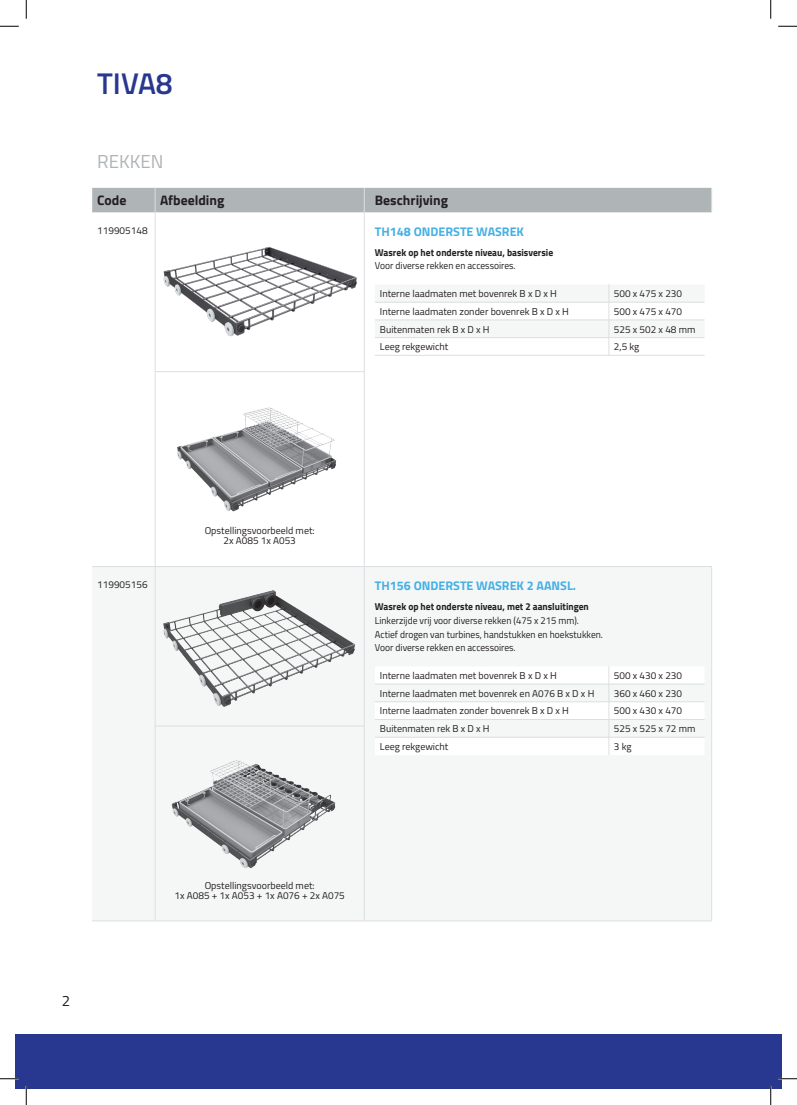
<style>
.page{position:relative;width:797px;height:1105px;background:#fff}
.page>*{position:absolute;margin:0;border:0;box-sizing:border-box;transform-origin:0 0}
.forward_texts{font:600 30px "Titillium";color:#283890}
.small_header{font:18.75px "Titillium";color:#afb4b7}
.t1{font:15px "Titillium";color:#231f20}
.Titolo_tabella{font:700 13.75px "Titillium";color:#231f20}
.Testo_tabella{font:700 12.5px "Titillium";color:#45b0e4}
.Testo_tabella_access{font:10px "Titillium";color:#231f20}
.Testo_tabella-2{font:10px "Titillium";color:#231f20;scale:.95 1}
.Testo_tabella-3{font:700 10px "Titillium";color:#231f20;scale:.95 1}
.Testo_tabella-4{font:10px "Titillium";color:#231f20}
</style>
<div class="page">
<div style="left:16px;top:1034px;width:765px;height:55px;background:#283890"></div>
<div style="left:92px;top:567px;width:619px;height:354px;background:#f5f6f6"></div>
<hr style="left:92px;top:921px;width:63px;height:1px;background:#dbdfe1">
<hr style="left:364px;top:921px;width:348px;height:1px;background:#dbdfe1">
<hr style="left:155px;top:212px;width:1px;height:159px;background:#dbdfe1">
<hr style="left:364px;top:212px;width:1px;height:159px;background:#dbdfe1">
<hr style="left:155px;top:371px;width:209px;height:1px;background:#dbdfe1">
<hr style="left:155px;top:372px;width:1px;height:194px;background:#dbdfe1">
<hr style="left:364px;top:372px;width:1px;height:194px;background:#dbdfe1">
<div style="left:92px;top:188px;width:620px;height:24px;background:#afb4b7"></div>
<hr style="left:92px;top:566px;width:63px;height:1px;background:#dbdfe1">
<hr style="left:155px;top:566px;width:209px;height:1px;background:#dbdfe1">
<hr style="left:364px;top:566px;width:348px;height:1px;background:#dbdfe1">
<hr style="left:155px;top:567px;width:1px;height:159px;background:#dbdfe1">
<hr style="left:155px;top:726px;width:1px;height:195px;background:#dbdfe1">
<hr style="left:364px;top:567px;width:1px;height:159px;background:#dbdfe1">
<hr style="left:711px;top:567px;width:1px;height:159px;background:#dbdfe1">
<hr style="left:711px;top:726px;width:1px;height:195px;background:#dbdfe1">
<hr style="left:364px;top:726px;width:1px;height:195px;background:#dbdfe1">
<hr style="left:155px;top:726px;width:209px;height:1px;background:#dbdfe1">
<hr style="left:155px;top:921px;width:209px;height:1px;background:#dbdfe1">
<img style="left:163px;top:247px;width:194px;height:90px">
<svg style="left:375px;top:284px;width:329px;height:71px"></svg>
<hr style="left:375px;top:355px;width:234px;height:1px;background:#dbdfe1">
<hr style="left:609px;top:355px;width:95px;height:1px;background:#dbdfe1">
<img style="left:177px;top:407px;width:160px;height:105px">
<img style="left:163px;top:585px;width:193px;height:122px">
<svg style="left:375px;top:666px;width:329px;height:89px"></svg>
<hr style="left:375px;top:737px;width:234px;height:1px;background:#dbdfe1">
<hr style="left:609px;top:737px;width:95px;height:1px;background:#dbdfe1">
<img style="left:163px;top:757px;width:193px;height:112px">
<svg style="left:0;top:25px;width:19px;height:2px"></svg>
<svg style="left:778px;top:25px;width:19px;height:2px"></svg>
<svg style="left:0;top:1078px;width:19px;height:1px"></svg>
<svg style="left:778px;top:1078px;width:19px;height:1px"></svg>
<svg style="left:25px;top:0;width:2px;height:19px"></svg>
<svg style="left:25px;top:1086px;width:2px;height:19px"></svg>
<svg style="left:770px;top:0;width:1px;height:19px"></svg>
<svg style="left:770px;top:1086px;width:1px;height:19px"></svg>
<p class="forward_texts" style="left:97px;top:61px;width:77px">TIVA8</p>
<p class="small_header" style="left:97px;top:147px;width:68px">REKKEN</p>
<p class="Titolo_tabella" style="left:97px;top:190px;width:31px">Code</p>
<p class="Titolo_tabella" style="left:160px;top:190px;width:66px">Afbeelding</p>
<p class="Titolo_tabella" style="left:375px;top:190px;width:75px">Beschrijving</p>
<p class="Testo_tabella-4" style="left:97px;top:223px;width:52px">119905148</p>
<p class="Testo_tabella" style="left:375px;top:222px;width:151px">TH148 ONDERSTE WASREK</p>
<p class="Testo_tabella-3" style="left:375px;top:245px;width:189px">Wasrek op het onderste niveau, basisversie</p>
<p class="Testo_tabella-2" style="left:375px;top:259px;width:150px">Voor diverse rekken en accessoires.</p>
<p class="Testo_tabella_access" style="left:380px;top:286px;width:178px">Interne laadmaten met bovenrek B x D x H</p>
<p class="Testo_tabella_access" style="left:614px;top:286px;width:70px">500 x 475 x 230</p>
<p class="Testo_tabella_access" style="left:380px;top:304px;width:190px">Interne laadmaten zonder bovenrek B x D x H</p>
<p class="Testo_tabella_access" style="left:614px;top:304px;width:70px">500 x 475 x 470</p>
<p class="Testo_tabella_access" style="left:380px;top:322px;width:111px">Buitenmaten rek B x D x H</p>
<p class="Testo_tabella_access" style="left:614px;top:322px;width:83px">525 x 502 x 48 mm</p>
<p class="Testo_tabella_access" style="left:380px;top:339px;width:70px">Leeg rekgewicht</p>
<p class="Testo_tabella_access" style="left:614px;top:339px;width:27px">2,5 kg</p>
<p class="Testo_tabella_access" style="left:205px;top:524px;width:111px">Opstellingsvoorbeeld met:</p>
<p class="Testo_tabella_access" style="left:223px;top:534px;width:74px">2x A085 1x A053</p>
<p class="Testo_tabella-4" style="left:97px;top:577px;width:52px">119905156</p>
<p class="Testo_tabella" style="left:375px;top:576px;width:203px">TH156 ONDERSTE WASREK 2 AANSL.</p>
<p class="Testo_tabella-3" style="left:375px;top:599px;width:227px">Wasrek op het onderste niveau, met 2 aansluitingen</p>
<p class="Testo_tabella-2" style="left:375px;top:613px;width:216px">Linkerzijde vrij voor diverse rekken (475 x 215 mm).</p>
<p class="Testo_tabella-2" style="left:375px;top:627px;width:241px">Actief drogen van turbines, handstukken en hoekstukken.</p>
<p class="Testo_tabella-2" style="left:375px;top:640px;width:150px">Voor diverse rekken en accessoires.</p>
<p class="Testo_tabella_access" style="left:380px;top:668px;width:178px">Interne laadmaten met bovenrek B x D x H</p>
<p class="Testo_tabella_access" style="left:614px;top:668px;width:70px">500 x 430 x 230</p>
<p class="Testo_tabella_access" style="left:380px;top:686px;width:216px">Interne laadmaten met bovenrek en A076 B x D x H</p>
<p class="Testo_tabella_access" style="left:614px;top:686px;width:70px">360 x 460 x 230</p>
<p class="Testo_tabella_access" style="left:380px;top:704px;width:190px">Interne laadmaten zonder bovenrek B x D x H</p>
<p class="Testo_tabella_access" style="left:614px;top:704px;width:70px">500 x 430 x 470</p>
<p class="Testo_tabella_access" style="left:380px;top:721px;width:111px">Buitenmaten rek B x D x H</p>
<p class="Testo_tabella_access" style="left:614px;top:721px;width:83px">525 x 525 x 72 mm</p>
<p class="Testo_tabella_access" style="left:380px;top:739px;width:70px">Leeg rekgewicht</p>
<p class="Testo_tabella_access" style="left:614px;top:739px;width:19px">3 kg</p>
<h3 class="t1" style="left:62px;top:989px;width:10px">2</h3>
<p class="Testo_tabella_access" style="left:205px;top:879px;width:111px">Opstellingsvoorbeeld met:</p>
<p class="Testo_tabella_access" style="left:174px;top:889px;width:172px">1x A085 + 1x A053 + 1x A076 + 2x A075</p>
</div>
